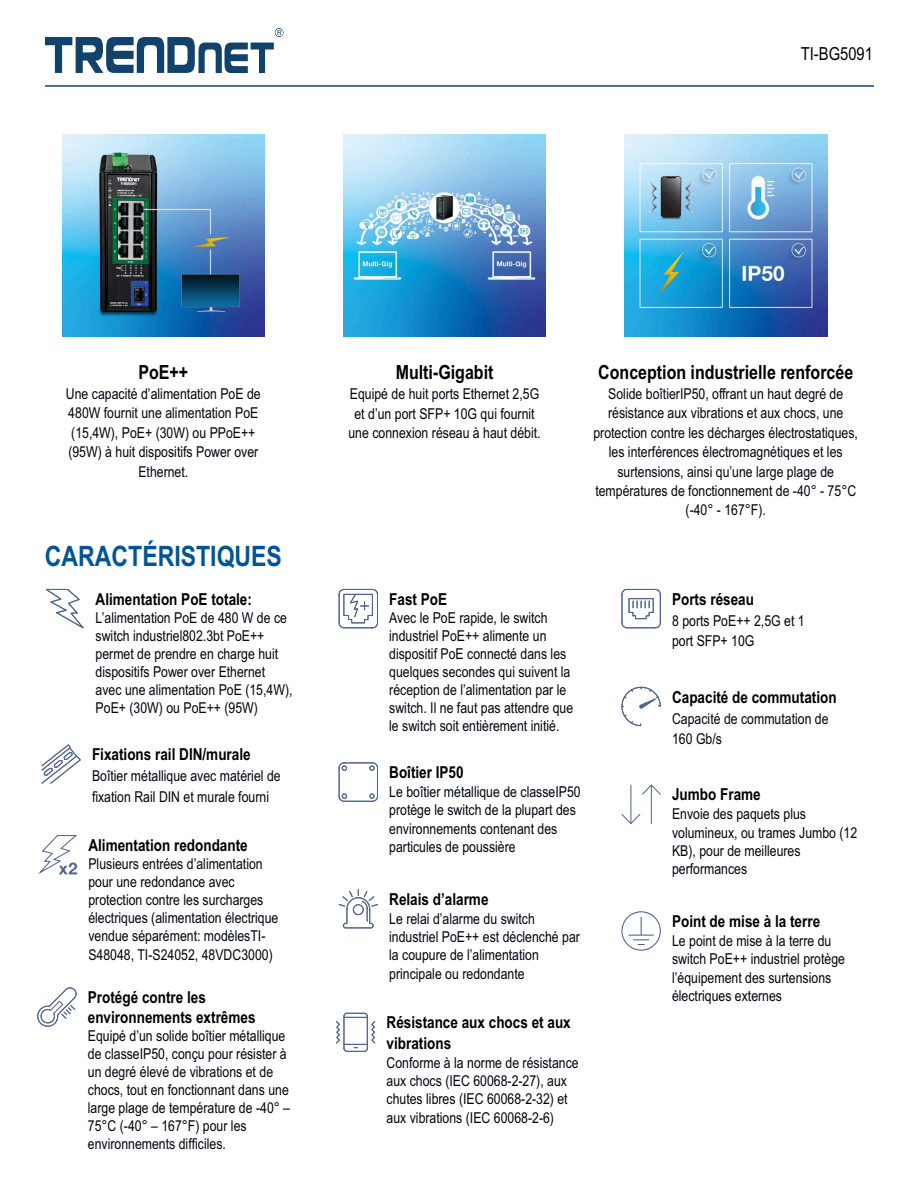
<style>
.page{position:relative;width:918px;height:1188px;background:#fff}
.page>*{position:absolute;margin:0;border:0;box-sizing:border-box;transform-origin:0 0}
.t1{font:700 28.2px "Arial Narrow";color:#005495}
.t2{font:700 19.5px "Arial Narrow";color:#000}
.t3{font:18px "Arial Narrow";color:#000}
.t4{font:700 16.5px/20px "Arial Narrow";color:#000}
.t5{font:15px/18px "Arial Narrow";color:#00030e}
</style>
<div class="page">
<img style="left:62px;top:134px;width:203px;height:203px">
<img style="left:343px;top:134px;width:203px;height:203px">
<img style="left:625px;top:134px;width:202px;height:203px">
<svg style="left:45px;top:28px;width:239px;height:45px"></svg>
<hr style="left:45px;top:85px;width:829px;height:2px;background:#32537d">
<svg style="left:45px;top:588px;width:39px;height:41px"></svg>
<svg style="left:338px;top:588px;width:40px;height:41px"></svg>
<svg style="left:621px;top:588px;width:40px;height:41px"></svg>
<svg style="left:41px;top:744px;width:40px;height:40px"></svg>
<svg style="left:338px;top:762px;width:40px;height:40px"></svg>
<svg style="left:621px;top:686px;width:40px;height:41px"></svg>
<svg style="left:38px;top:835px;width:39px;height:40px"></svg>
<svg style="left:338px;top:890px;width:40px;height:39px"></svg>
<hr style="left:630px;top:785px;width:1px;height:38px;background:#52658b">
<svg style="left:621px;top:813px;width:20px;height:11px"></svg>
<hr style="left:651px;top:785px;width:1px;height:38px;background:#52658b">
<svg style="left:642px;top:784px;width:19px;height:12px"></svg>
<svg style="left:37px;top:987px;width:40px;height:40px"></svg>
<svg style="left:336px;top:1012px;width:40px;height:40px"></svg>
<div style="left:621px;top:911px;width:40px;height:40px;border:1px solid #485e87;border-radius:50%"></div>
<svg style="left:629px;top:917px;width:25px;height:28px"></svg>
<p class="t3" style="left:801px;top:47px;width:74px">TI-BG5091</p>
<h2 class="t2" style="left:138px;top:364px;width:51px">PoE++</h2>
<p class="t5" style="left:66px;top:386px;width:196px;line-height:19.4px;text-align:center">Une capacité d’alimentation PoE de<br>480W fournit une alimentation PoE (15,4W), PoE+ (30W) ou PPoE++ (95W) à huit dispositifs Power over<br>Ethernet.</p>
<h1 class="t1" style="left:45px;top:546px;width:239px">CARACTÉRISTIQUES</h1>
<p class="t4" style="left:96px;top:591px;width:158px">Alimentation PoE totale:</p>
<p class="t5" style="left:96px;top:610px;width:198px">L’alimentation PoE de 480 W de ce switch industriel802.3bt PoE++ permet de prendre en charge huit dispositifs Power over Ethernet avec une alimentation PoE (15,4W),<br>PoE+ (30W) ou PoE++ (95W)</p>
<h2 class="t2" style="left:396px;top:364px;width:99px">Multi-Gigabit</h2>
<p class="t5" style="left:348px;top:386px;width:194px;line-height:19.4px;text-align:center">Equipé de huit ports Ethernet 2,5G et d’un port SFP+ 10G qui fournit une connexion réseau à haut débit.</p>
<p class="t4" style="left:389px;top:591px;width:59px">Fast PoE</p>
<p class="t5" style="left:389px;top:610px;width:185px">Avec le PoE rapide, le switch industriel PoE++ alimente un dispositif PoE connecté dans les quelques secondes qui suivent la réception de l’alimentation par le switch. Il ne faut pas attendre que le switch soit entièrement initié.</p>
<p class="t4" style="left:92px;top:746px;width:160px">Fixations rail DIN/murale</p>
<p class="t5" style="left:92px;top:767px;width:190px;line-height:20.7px">Boîtier métallique avec matériel de fixation Rail DIN et murale fourni</p>
<p class="t4" style="left:389px;top:764px;width:76px">Boîtier IP50</p>
<p class="t5" style="left:389px;top:784px;width:193px;line-height:18.5px">Le boîtier métallique de classeIP50 protège le switch de la plupart des environnements contenant des particules de poussière</p>
<p class="t4" style="left:88px;top:837px;width:161px">Alimentation redondante</p>
<p class="t5" style="left:88px;top:856px;width:192px">Plusieurs entrées d’alimentation pour une redondance avec protection contre les surcharges électriques (alimentation électrique vendue séparément: modèlesTI-S48048, TI-S24052, 48VDC3000)</p>
<p class="t4" style="left:389px;top:891px;width:101px">Relais d’alarme</p>
<p class="t5" style="left:389px;top:911px;width:192px;line-height:18.5px">Le relai d’alarme du switch industriel PoE++ est déclenché par la coupure de l’alimentation principale ou redondante</p>
<p class="t4" style="left:88px;top:989px;width:169px">Protégé contre les environnements extrêmes</p>
<p class="t5" style="left:88px;top:1029px;width:204px">Equipé d’un solide boîtier métallique de classeIP50, conçu pour résister à un degré élevé de vibrations et de chocs, tout en fonctionnant dans une large plage de température de -40° – 75°C (-40° – 167°F) pour les environnements difficiles.</p>
<p class="t4" style="left:387px;top:1014px;width:186px;line-height:20.4px">Résistance aux chocs et aux vibrations</p>
<p class="t5" style="left:387px;top:1054px;width:194px">Conforme à la norme de résistance aux chocs (IEC 60068-2-27), aux chutes libres (IEC 60068-2-32) et aux vibrations (IEC 60068-2-6)</p>
<h2 class="t2" style="left:598px;top:364px;width:257px">Conception industrielle renforcée</h2>
<p class="t5" style="left:593px;top:386px;width:266px;line-height:19.4px;text-align:center">Solide boîtierIP50, offrant un haut degré de résistance aux vibrations et aux chocs, une protection contre les décharges électrostatiques, les interférences électromagnétiques et les surtensions, ainsi qu’une large plage de températures de fonctionnement de -40° - 75°C (-40° - 167°F).</p>
<p class="t4" style="left:672px;top:591px;width:83px">Ports réseau</p>
<p class="t5" style="left:672px;top:612px;width:134px;line-height:20.7px">8 ports PoE++ 2,5G et 1 port SFP+ 10G</p>
<p class="t4" style="left:672px;top:688px;width:166px">Capacité de commutation</p>
<p class="t5" style="left:672px;top:709px;width:158px;line-height:20.7px">Capacité de commutation de<br>160 Gb/s</p>
<p class="t4" style="left:672px;top:786px;width:90px">Jumbo Frame</p>
<p class="t5" style="left:672px;top:806px;width:187px;line-height:18.5px">Envoie des paquets plus volumineux, ou trames Jumbo (12<br>KB), pour de meilleures performances</p>
<p class="t4" style="left:672px;top:913px;width:150px">Point de mise à la terre</p>
<p class="t5" style="left:672px;top:933px;width:174px;line-height:18.5px">Le point de mise à la terre du switch PoE++ industriel protège l’équipement des surtensions électriques externes</p>
</div>
